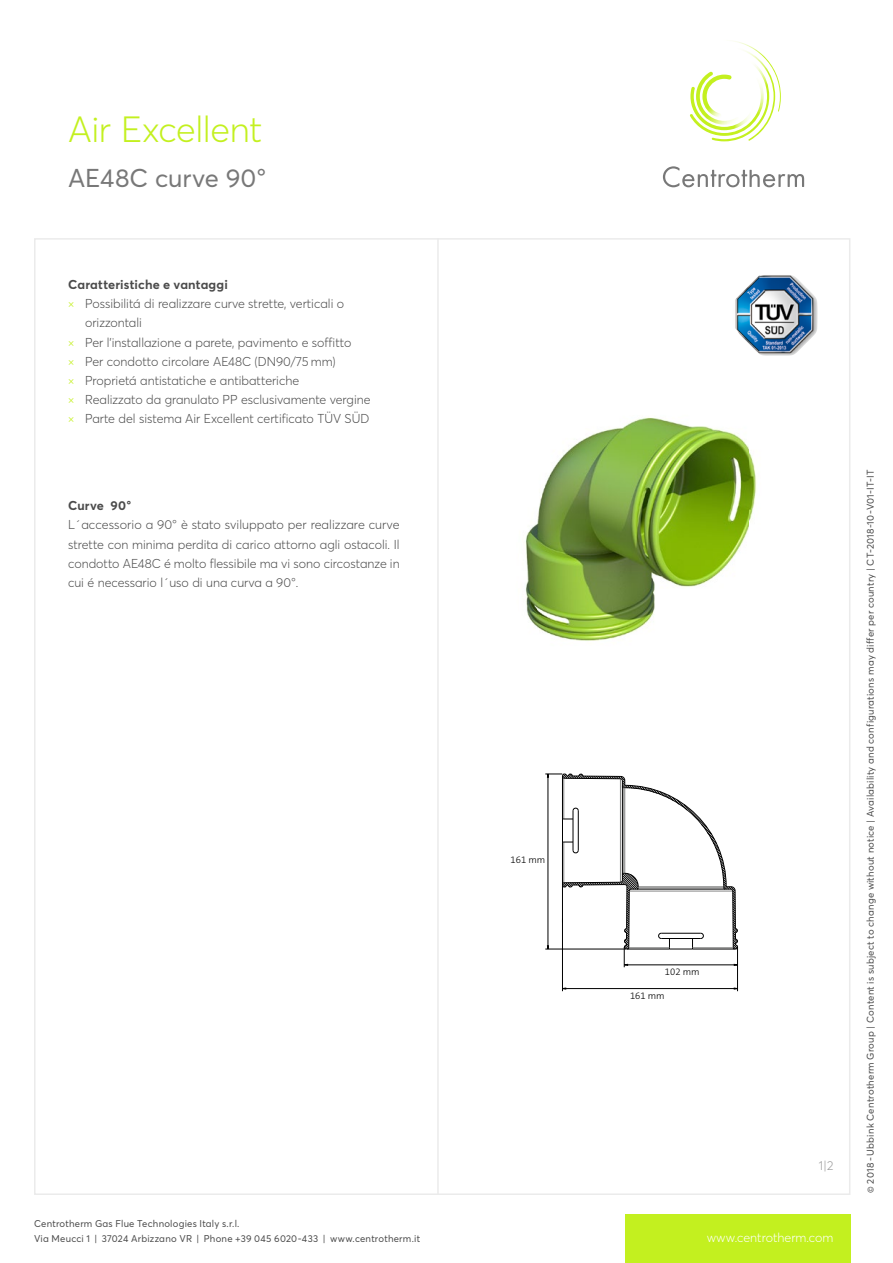
<style>
.page{position:relative;width:893px;height:1263px;background:#fff}
.page>*{position:absolute;margin:0;border:0;box-sizing:border-box;transform-origin:0 0}
.t1{font:300 36px "Averta PE";letter-spacing:-.01em;color:#c3f01f}
.t2{font:25.5px "Averta PE";color:#787878}
.t3{font:300 12.75px/19.2px "Averta PE";color:#4b4b4b;text-align:justify}
.t4{font:700 12.75px "Averta PE";letter-spacing:.015em;color:#4b4b4b}
.t5{font:300 12.75px "Averta PE";color:#fff}
.t6{font:300 12.75px "Averta PE";color:#9a9a9a}
.t7{font:9.75px/14.9px "Averta PE";letter-spacing:.025em;color:#4b4b4b}
.t8{font:9.45px "The Sans HP3 Lig";color:#000}
.s1{color:#c3f01f}
</style>
<div class="page">
<div style="left:625px;top:1214px;width:225px;height:49px;background:#c3f01f"></div>
<img style="left:705px;top:72px;width:7px;height:4px">
<img style="left:690px;top:76px;width:22px;height:58px">
<img style="left:712px;top:72px;width:24px;height:69px">
<img style="left:736px;top:112px;width:37px;height:29px">
<img style="left:715px;top:41px;width:66px;height:71px">
<svg style="left:663px;top:166px;width:141px;height:21px"></svg>
<hr style="left:437px;top:238px;width:2px;height:957px;background:#ebebeb">
<hr style="left:562px;top:918px;width:1px;height:73px;background:#000">
<hr style="left:562px;top:988px;width:175px;height:1px;background:#000">
<hr style="left:737px;top:947px;width:1px;height:44px;background:#000">
<svg style="left:545px;top:773px;width:193px;height:194px"></svg>
<hr style="left:628px;top:964px;width:109px;height:1px;background:#000">
<img style="left:525px;top:417px;width:232px;height:224px">
<img style="left:735px;top:275px;width:64px;height:81px">
<h1 class="t1" style="left:68px;top:104px;width:196px">Air Excellent</h1>
<h2 class="t2" style="left:68px;top:161px;width:200px">AE48C curve 90°</h2>
<p class="t4" style="left:68px;top:276px;width:161px">Caratteristiche e vantaggi</p>
<p class="t3" style="left:68px;top:294px;width:278px"><span class="s1">×</span> Possibilitá di realizzare curve strette, verticali o</p>
<p class="t3" style="left:85px;top:313px;width:58px">orizzontali</p>
<p class="t3" style="left:68px;top:332px;width:285px"><span class="s1">×</span> Per l'installazione a parete, pavimento e soffitto</p>
<p class="t3" style="left:68px;top:351px;width:269px"><span class="s1">×</span> Per condotto circolare AE48C (DN90/75 mm)</p>
<p class="t3" style="left:68px;top:370px;width:233px"><span class="s1">×</span> Proprietá antistatiche e antibatteriche</p>
<p class="t3" style="left:68px;top:389px;width:304px"><span class="s1">×</span> Realizzato da granulato PP esclusivamente vergine</p>
<p class="t3" style="left:68px;top:408px;width:303px"><span class="s1">×</span> Parte del sistema Air Excellent certificato TÜV SÜD</p>
<p class="t4" style="left:68px;top:497px;width:65px">Curve 90°</p>
<p class="t3" style="left:68px;top:515px;width:333px">L´accessorio a 90° è stato sviluppato per realizzare curve strette con minima perdita di carico attorno agli ostacoli. Il condotto AE48C é molto flessibile ma vi sono circostanze in cui é necessario l´uso di una curva a 90°.</p>
<p class="t7" style="left:34px;top:1215px;width:388px">Centrotherm Gas Flue Technologies Italy s.r.l.<br>Via Meucci 1 | 37024 Arbizzano VR | Phone +39 045 6020-433 | www.centrotherm.it</p>
<p class="t8" style="left:510px;top:854px;width:36px">161 mm</p>
<p class="t8" style="left:665px;top:966px;width:36px">102 mm</p>
<p class="t8" style="left:630px;top:990px;width:36px">161 mm</p>
<p class="t6" style="left:819px;top:1157px;width:16px">1 | 2</p>
<p class="t5" style="left:707px;top:1228px;width:128px">www.centrotherm.com</p>
<p class="t7" style="left:863px;top:1193px;width:725px;rotate:-90deg">© 2018 - Ubbink Centrotherm Group | Content is subject to change without notice | Availability and configurations may differ per country | CT-2018-10-V01-IT-IT</p>
</div>
